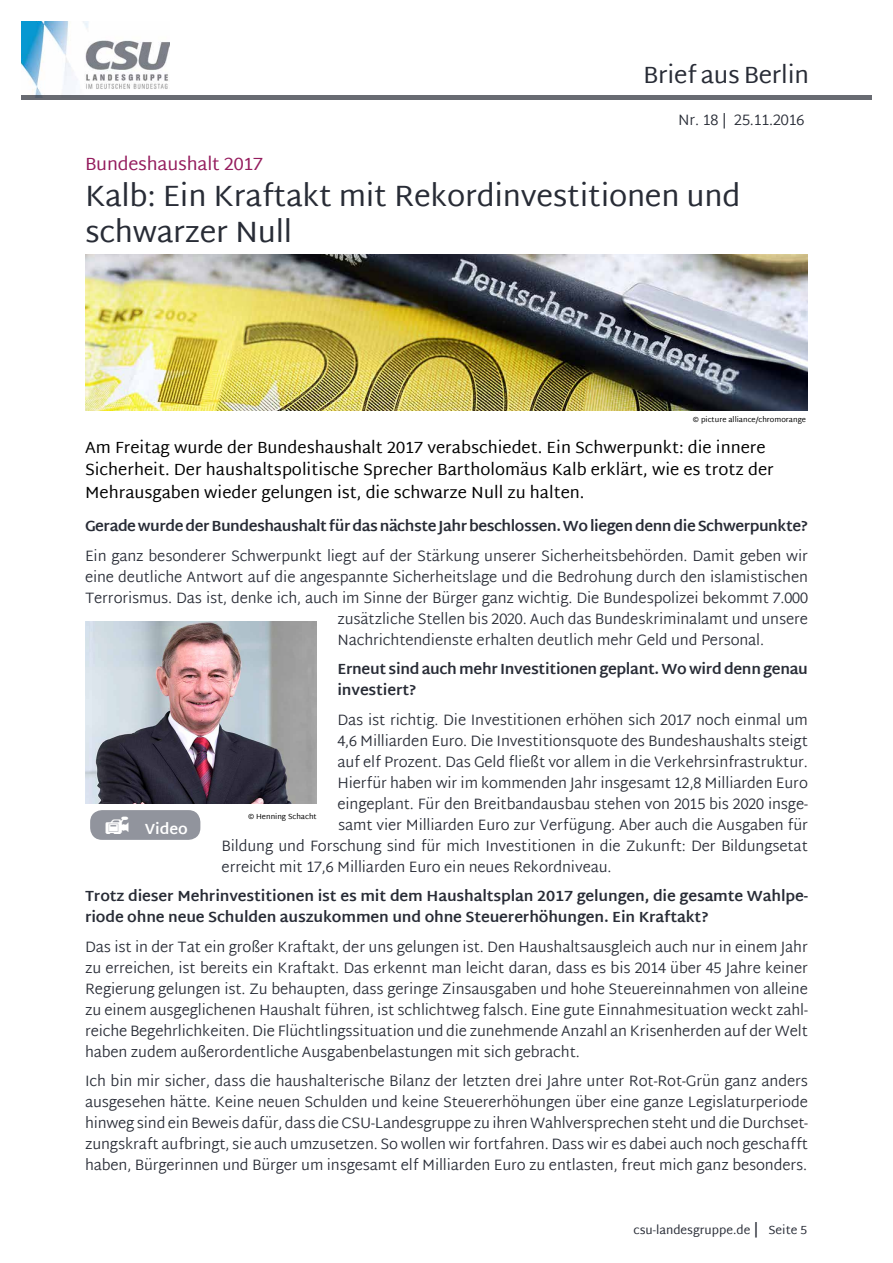
<style>
.page{position:relative;width:893px;height:1263px;background:#fff}
.page>*{position:absolute;margin:0;border:0;box-sizing:border-box;transform-origin:0 0}
._03_BaB_Ü_Fett_Artik{font:30px/36px "Martel Sans";letter-spacing:-.01em;color:#282c36}
.t1{font:24px "Martel Sans";letter-spacing:-.01em;color:#282c36}
._03_BaB_Ü_Beere_Arti{font:18px "Martel Sans";letter-spacing:-.01em;color:#951d5e}
._03_BaB_Teaser{font:16.5px/22.5px "Martel Sans";color:#000}
._04_BaB_Fließtext{font:300 15px/21px "Martel Sans";letter-spacing:-.01em;color:#282c36;text-align:justify}
._04_BaB_Fließtext-2{font:700 15px/21px "Martel Sans";letter-spacing:-.01em;color:#282c36}
._04_BaB_Fließtext-3{font:700 15px "Martel Sans";letter-spacing:-.03em;color:#282c36}
._04_BaB_Fließtext-4{font:700 15px "Martel Sans";letter-spacing:-.01em;color:#fff}
.t2{font:12px "Martel Sans";color:#282c36}
._13_BaB_Rechtevermer{font:7.5px "Martel Sans";color:#000}
.s1{font-size:15px}
</style>
<div class="page">
<img style="left:21px;top:21px;width:149px;height:75px">
<hr style="left:21px;top:96px;width:851px;height:4px;background:#686b72">
<img style="left:85px;top:622px;width:231px;height:182px">
<div style="left:90px;top:810px;width:110px;height:30px;background:#91949d;border-radius:12px"></div>
<img style="left:85px;top:254px;width:723px;height:156px">
<h2 class="t1" style="left:643px;top:61px;width:167px">Brief aus Berlin</h2>
<p class="_04_BaB_Fließtext" style="left:678px;top:110px;width:128px">Nr. 18 | 25.11.2016</p>
<p class="_03_BaB_Ü_Beere_Arti" style="left:85px;top:153px;width:179px">Bundeshaushalt 2017</p>
<p class="_03_BaB_Ü_Fett_Artik" style="left:85px;top:177px;width:657px">Kalb: Ein Kraftakt mit Rekordinvestitionen und schwarzer Null</p>
<p class="_13_BaB_Rechtevermer" style="left:693px;top:415px;width:115px">© picture alliance/chromorange</p>
<p class="_03_BaB_Teaser" style="left:85px;top:436px;width:690px">Am Freitag wurde der Bundeshaushalt 2017 verabschiedet. Ein Schwerpunkt: die innere<br>Sicherheit. Der haushaltspolitische Sprecher Bartholomäus Kalb erklärt, wie es trotz der<br>Mehrausgaben wieder gelungen ist, die schwarze Null zu halten.</p>
<p class="_04_BaB_Fließtext-3" style="left:85px;top:517px;width:725px">Gerade wurde der Bundeshaushalt für das nächste Jahr beschlossen. Wo liegen denn die Schwerpunkte?</p>
<p class="_04_BaB_Fließtext" style="left:85px;top:546px;width:724px">Ein ganz besonderer Schwerpunkt liegt auf der Stärkung unserer Sicherheitsbehörden. Damit geben wir</p>
<p class="_04_BaB_Fließtext" style="left:85px;top:567px;width:724px">eine deutliche Antwort auf die angespannte Sicherheitslage und die Bedrohung durch den islamistischen</p>
<p class="_04_BaB_Fließtext" style="left:85px;top:588px;width:724px">Terrorismus. Das ist, denke ich, auch im Sinne der Bürger ganz wichtig. Die Bundespolizei bekommt 7.000</p>
<p class="_04_BaB_Fließtext" style="left:337px;top:609px;width:472px">zusätzliche Stellen bis 2020. Auch das Bundeskriminalamt und unsere</p>
<p class="_04_BaB_Fließtext" style="left:337px;top:630px;width:428px">Nachrichtendienste erhalten deutlich mehr Geld und Personal.</p>
<p class="_04_BaB_Fließtext-2" style="left:337px;top:659px;width:472px">Erneut sind auch mehr Investitionen geplant. Wo wird denn genau investiert?</p>
<p class="_04_BaB_Fließtext" style="left:337px;top:710px;width:472px">Das ist richtig. Die Investitionen erhöhen sich 2017 noch einmal um</p>
<p class="_04_BaB_Fließtext" style="left:337px;top:731px;width:472px">4,6 Milliarden Euro. Die Investitionsquote des Bundeshaushalts steigt</p>
<p class="_04_BaB_Fließtext" style="left:337px;top:752px;width:472px">auf elf Prozent. Das Geld fließt vor allem in die Verkehrsinfrastruktur.</p>
<p class="_04_BaB_Fließtext" style="left:337px;top:773px;width:472px">Hierfür haben wir im kommenden Jahr insgesamt 12,8 Milliarden Euro</p>
<p class="_04_BaB_Fließtext" style="left:337px;top:794px;width:472px">eingeplant. Für den Breitbandausbau stehen von 2015 bis 2020 insge-</p>
<p class="_04_BaB_Fließtext" style="left:338px;top:815px;width:471px">samt vier Milliarden Euro zur Verfügung. Aber auch die Ausgaben für</p>
<p class="_04_BaB_Fließtext" style="left:222px;top:836px;width:588px">Bildung und Forschung sind für mich Investitionen in die Zukunft: Der Bildungsetat</p>
<p class="_04_BaB_Fließtext" style="left:222px;top:857px;width:391px">erreicht mit 17,6 Milliarden Euro ein neues Rekordniveau.</p>
<p class="_04_BaB_Fließtext-2" style="left:85px;top:886px;width:724px">Trotz dieser Mehrinvestitionen ist es mit dem Haushaltsplan 2017 gelungen, die gesamte Wahlpe&shy;riode ohne neue Schulden auszukommen und ohne Steuererhöhungen. Ein Kraftakt?</p>
<p class="_04_BaB_Fließtext" style="left:85px;top:937px;width:724px">Das ist in der Tat ein großer Kraftakt, der uns gelungen ist. Den Haushaltsausgleich auch nur in einem Jahr zu erreichen, ist bereits ein Kraftakt. Das erkennt man leicht daran, dass es bis 2014 über 45 Jahre keiner Regierung gelungen ist. Zu behaupten, dass geringe Zinsausgaben und hohe Steuereinnahmen von alleine zu einem ausgeglichenen Haushalt führen, ist schlichtweg falsch. Eine gute Einnahmesituation weckt zahl&shy;reiche Begehrlichkeiten. Die Flüchtlingssituation und die zunehmende Anzahl an Krisenherden auf der Welt haben zudem außerordentliche Ausgabenbelastungen mit sich gebracht.</p>
<p class="_04_BaB_Fließtext" style="left:85px;top:1072px;width:724px">Ich bin mir sicher, dass die haushalterische Bilanz der letzten drei Jahre unter Rot-Rot-Grün ganz anders ausgesehen hätte. Keine neuen Schulden und keine Steuererhöhungen über eine ganze Legislaturperiode hinweg sind ein Beweis dafür, dass die CSU-Landesgruppe zu ihren Wahlversprechen steht und die Durchset&shy;zungskraft aufbringt, sie auch umzusetzen. So wollen wir fortfahren. Dass wir es dabei auch noch geschafft haben, Bürgerinnen und Bürger um insgesamt elf Milliarden Euro zu entlasten, freut mich ganz besonders.</p>
<p class="_13_BaB_Rechtevermer" style="left:248px;top:812px;width:70px">© Henning Schacht</p>
<p class="_04_BaB_Fließtext-4" style="left:145px;top:820px;width:44px">Video</p>
<p class="t2" style="left:633px;top:1223px;width:175px">csu-landesgruppe.de <span class="s1">|</span> Seite 5</p>
</div>
